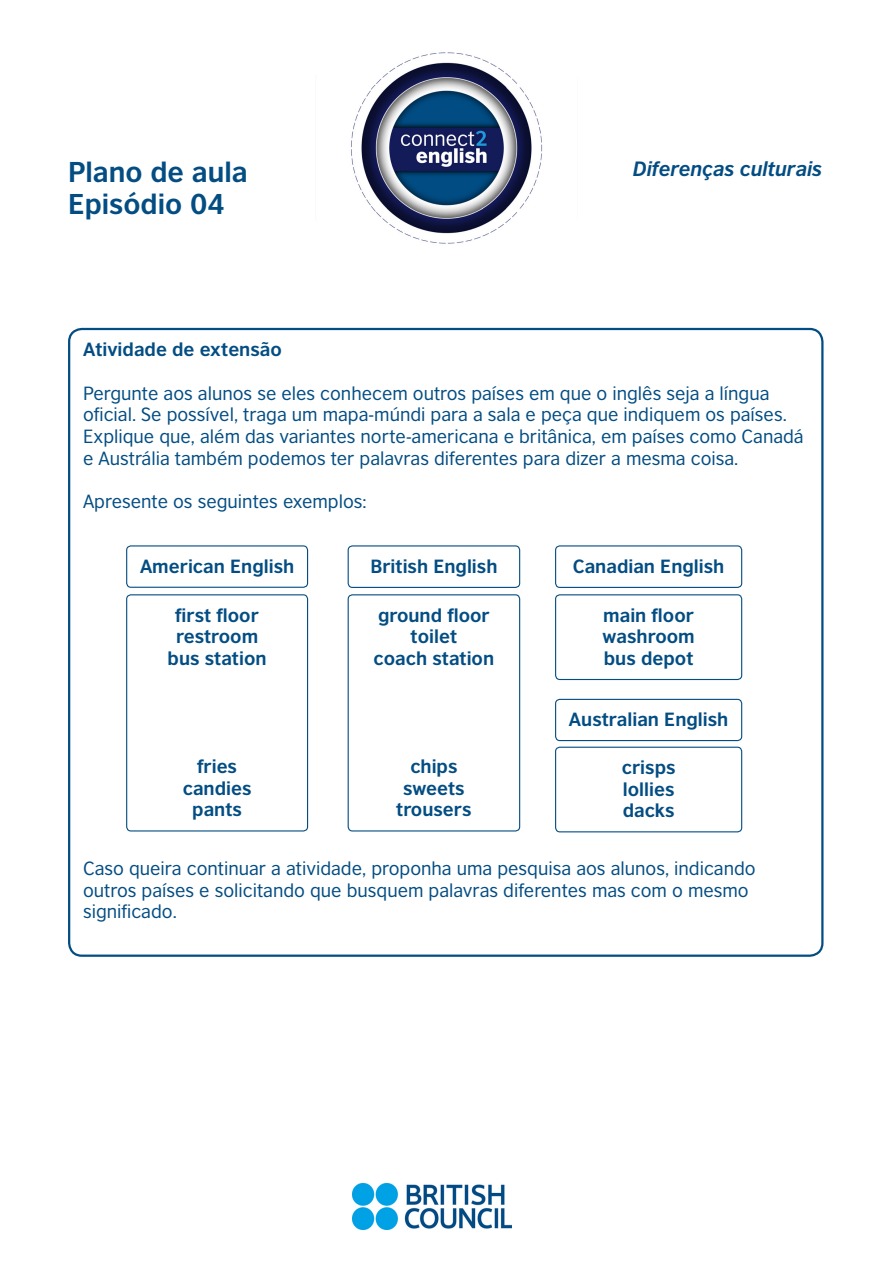
<style>
.page{position:relative;width:893px;height:1263px;background:#fff}
.page>*{position:absolute;margin:0;border:0;box-sizing:border-box;transform-origin:0 0}
.t1{font:700 27px/32.4px "British Council Sans";color:#034d83}
.t2{font:italic 700 19.5px "British Council Sans";color:#034d83}
.t3{font:18px/21.6px "British Council Sans";color:#034d83}
.t4{font:700 18px "British Council Sans";color:#034d83}
</style>
<div class="page">
<img style="left:351px;top:52px;width:192px;height:192px">
<img style="left:353px;top:1184px;width:159px;height:46px">
<div style="left:126px;top:594px;width:182px;height:237px;border:1px solid #034d83;border-radius:4px"></div>
<div style="left:126px;top:545px;width:182px;height:43px;border:1px solid #034d83;border-radius:4px"></div>
<div style="left:348px;top:545px;width:172px;height:43px;border:1px solid #034d83;border-radius:4px"></div>
<div style="left:555px;top:545px;width:187px;height:43px;border:1px solid #034d83;border-radius:4px"></div>
<div style="left:555px;top:699px;width:187px;height:42px;border:1px solid #034d83;border-radius:4px"></div>
<div style="left:348px;top:594px;width:172px;height:237px;border:1px solid #034d83;border-radius:4px"></div>
<div style="left:555px;top:594px;width:187px;height:86px;border:1px solid #034d83;border-radius:4px"></div>
<div style="left:555px;top:747px;width:187px;height:85px;border:1px solid #034d83;border-radius:4px"></div>
<h1 class="t1" style="left:68px;top:155px;width:181px">Plano de aula<br>Episódio 04</h1>
<p class="t2" style="left:633px;top:156px;width:191px">Diferenças culturais</p>
<p class="t4" style="left:83px;top:338px;width:200px">Atividade de extensão</p>
<p class="t3" style="left:83px;top:382px;width:722px">Pergunte aos alunos se eles conhecem outros países em que o inglês seja a língua oficial. Se possível, traga um mapa-múndi para a sala e peça que indiquem os países.<br>Explique que, além das variantes norte-americana e britânica, em países como Canadá e Austrália também podemos ter palavras diferentes para dizer a mesma coisa.</p>
<p class="t3" style="left:83px;top:490px;width:285px">Apresente os seguintes exemplos:</p>
<p class="t4" style="left:140px;top:555px;width:156px">American English</p>
<p class="t4" style="left:370px;top:555px;width:129px">British English</p>
<p class="t4" style="left:573px;top:555px;width:153px">Canadian English</p>
<p class="t4" style="left:175px;top:603px;width:85px">first floor</p>
<p class="t4" style="left:176px;top:625px;width:84px">restroom</p>
<p class="t4" style="left:168px;top:647px;width:100px">bus station</p>
<p class="t4" style="left:197px;top:755px;width:41px">fries</p>
<p class="t4" style="left:183px;top:776px;width:70px">candies</p>
<p class="t4" style="left:192px;top:798px;width:51px">pants</p>
<p class="t4" style="left:378px;top:603px;width:113px">ground floor</p>
<p class="t4" style="left:411px;top:625px;width:48px">toilet</p>
<p class="t4" style="left:374px;top:647px;width:122px">coach station</p>
<p class="t4" style="left:410px;top:755px;width:49px">chips</p>
<p class="t4" style="left:403px;top:776px;width:63px">sweets</p>
<p class="t4" style="left:396px;top:798px;width:77px">trousers</p>
<p class="t4" style="left:603px;top:603px;width:92px">main floor</p>
<p class="t4" style="left:603px;top:625px;width:94px">washroom</p>
<p class="t4" style="left:604px;top:647px;width:91px">bus depot</p>
<p class="t4" style="left:569px;top:708px;width:161px">Australian English</p>
<p class="t4" style="left:622px;top:756px;width:55px">crisps</p>
<p class="t4" style="left:623px;top:777px;width:53px">lollies</p>
<p class="t4" style="left:623px;top:799px;width:53px">dacks</p>
<p class="t3" style="left:83px;top:857px;width:674px">Caso queira continuar a atividade, proponha uma pesquisa aos alunos, indicando outros países e solicitando que busquem palavras diferentes mas com o mesmo significado.</p>
</div>
